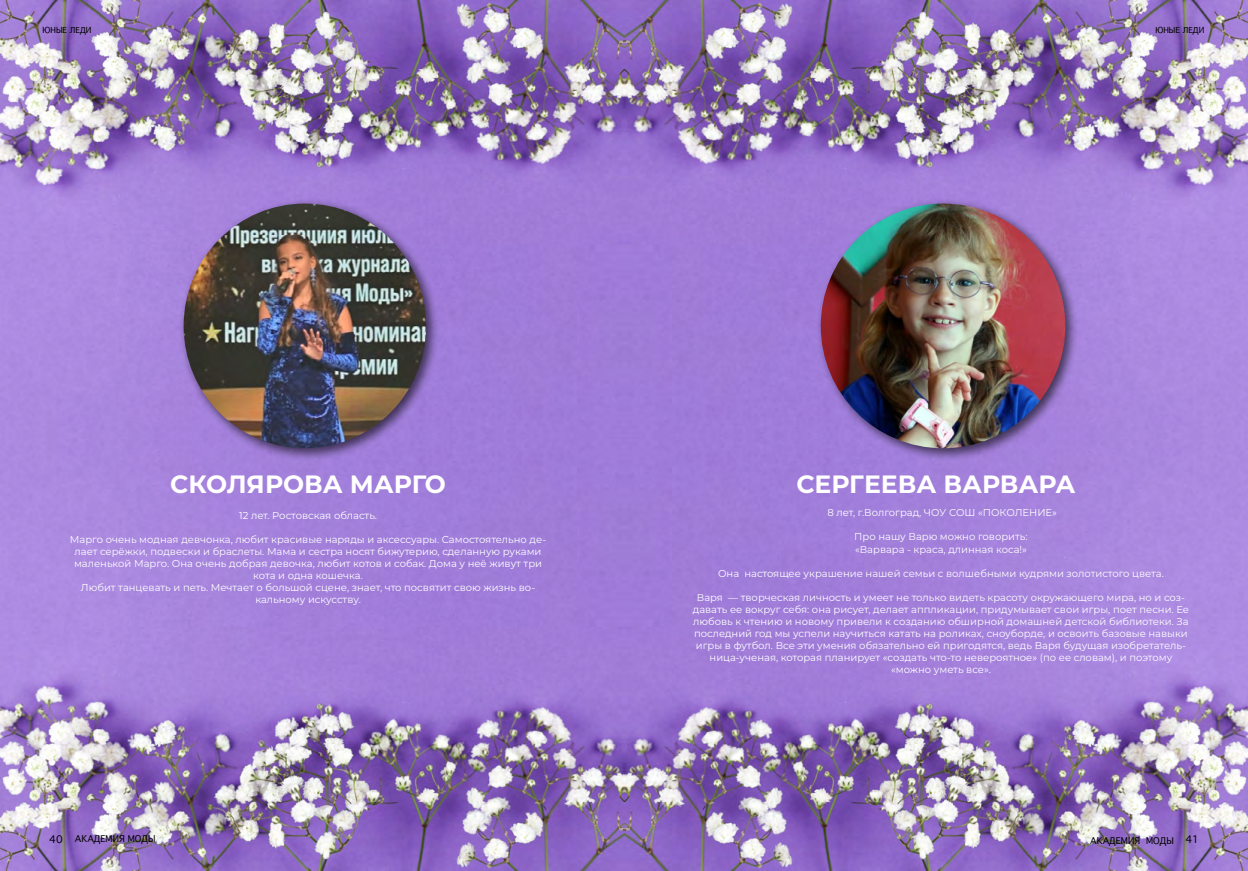
<style>
.page{position:relative;width:1248px;height:871px;background:#fff}
.page>*{position:absolute;margin:0;border:0;box-sizing:border-box;transform-origin:0 0}
.t1{font:700 25px "Montserrat";color:#fff}
.t2{font:10px/12px "Montserrat";color:#fff;text-align:center}
.t3{font:9px "Geneva";color:#000}
.t4{font:8px "Geneva";color:#000}
.s1{font-size:10px}
</style>
<div class="page">
<img style="left:0;top:0;width:1247px;height:870px">
<div style="left:178px;top:198px;width:261px;height:263px;background:#000;opacity:.6"></div>
<img style="left:184px;top:203px;width:242px;height:245px">
<div style="left:815px;top:198px;width:263px;height:263px;background:#000;opacity:.6"></div>
<img style="left:820px;top:203px;width:245px;height:245px;border-radius:122px">
<p class="t4" style="left:43px;top:26px;width:50px">ЮНЫЕ ЛЕДИ</p>
<p class="t4" style="left:1155px;top:25px;width:50px">ЮНЫЕ ЛЕДИ</p>
<h1 class="t1" style="left:170px;top:466px;width:277px">СКОЛЯРОВА МАРГО</h1>
<h1 class="t1" style="left:796px;top:466px;width:280px">СЕРГЕЕВА ВАРВАРА</h1>
<p class="t2" style="left:239px;top:509px;width:139px">12 лет. Ростовская область.</p>
<p class="t2" style="left:70px;top:533px;width:477px">Марго очень модная девчонка, любит красивые наряды и аксессуары. Самостоятельно де&shy;лает серёжки, подвески и браслеты. Мама и сестра носят бижутерию, сделанную руками маленькой Марго. Она очень добрая девочка, любит котов и собак. Дома у неё живут три кота и одна кошечка.<br>Любит танцевать и петь. Мечтает о большой сцене, знает, что посвятит свою жизнь во&shy;кальному искусству.</p>
<p class="t2" style="left:827px;top:506px;width:231px">8 лет, г.Волгоград, ЧОУ СОШ «ПОКОЛЕНИЕ»</p>
<p class="t2" style="left:854px;top:530px;width:175px;text-align:left">Про нашу Варю можно говорить: «Варвара - краса, длинная коса!»</p>
<p class="t2" style="left:718px;top:566px;width:447px">Она настоящее украшение нашей семьи с волшебными кудрями золотистого цвета.</p>
<p class="t2" style="left:692px;top:590px;width:497px">Варя — творческая личность и умеет не только видеть красоту окружающего мира, но и соз&shy;давать ее вокруг себя: она рисует, делает аппликации, придумывает свои игры, поет песни. Ее любовь к чтению и новому привели к созданию обширной домашней детской библиотеки. За последний год мы успели научиться катать на роликах, сноуборде, и освоить базовые навыки игры в футбол. Все эти умения обязательно ей пригодятся, ведь Варя будущая изобретатель&shy;ница-ученая, которая планирует «создать что-то невероятное» (по ее словам), и поэтому «можно уметь все».</p>
<p class="t3" style="left:49px;top:833px;width:108px"><span class="s1">40</span> АКАДЕМИЯ МОДЫ</p>
<p class="t3" style="left:1090px;top:835px;width:110px">АКАДЕМИЯ МОДЫ <span class="s1">41</span></p>
</div>
